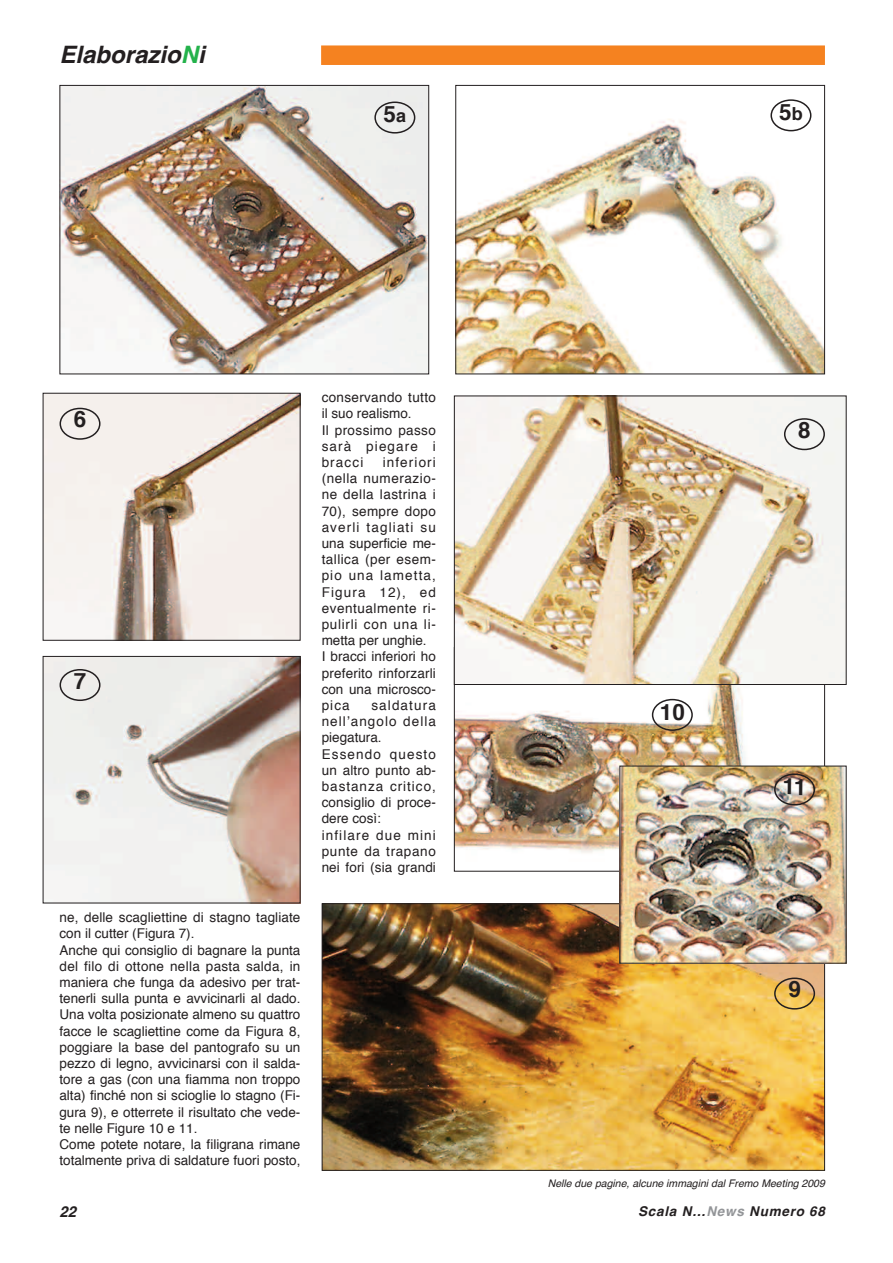
<style>
.page{position:relative;width:893px;height:1263px;background:#fff}
.page>*{position:absolute;margin:0;border:0;box-sizing:border-box;transform-origin:0 0}
.t1{font:italic 700 24px "Helvetica";color:#231f20}
.t2{font:700 22.5px "Helvetica";color:#231f20}
.t3{font:italic 700 15px "Helvetica";color:#231f20}
.t4{font:13.5px/16.2px "Helvetica";color:#231f20}
.t5{font:13.5px/16.2px "Helvetica";letter-spacing:.035em;color:#231f20}
.t6{font:13.5px/16.2px "Helvetica";letter-spacing:.05em;color:#231f20}
.t7{font:13.5px/16.2px "Helvetica";letter-spacing:.03em;color:#231f20}
.t8{font:italic 700 13.5px "Helvetica";letter-spacing:.055em;color:#231f20}
.t9{font:italic 10.5px "Helvetica";color:#231f20}
.s1{color:#23b24b}
.s2{font-size:18px}
.s3{color:#939598}
</style>
<div class="page">
<div style="left:321px;top:45px;width:504px;height:20px;background:#f58220"></div>
<img style="left:62px;top:87px;width:365px;height:285px">
<div style="left:60px;top:85px;width:369px;height:289px;border:1px solid #231f20"></div>
<img style="left:457px;top:112px;width:366px;height:260px">
<div style="left:455px;top:85px;width:370px;height:289px;border:1px solid #231f20"></div>
<img style="left:45px;top:395px;width:253px;height:244px">
<div style="left:43px;top:393px;width:257px;height:248px;border:1px solid #231f20"></div>
<img style="left:45px;top:658px;width:253px;height:243px">
<div style="left:43px;top:656px;width:257px;height:247px;border:1px solid #231f20"></div>
<img style="left:324px;top:905px;width:499px;height:264px">
<img style="left:456px;top:685px;width:293px;height:168px">
<img style="left:621px;top:768px;width:223px;height:193px">
<img style="left:456px;top:398px;width:388px;height:285px">
<div style="left:454px;top:396px;width:392px;height:289px;border:1px solid #231f20"></div>
<svg style="left:60px;top:408px;width:41px;height:32px"></svg>
<svg style="left:60px;top:669px;width:41px;height:32px"></svg>
<svg style="left:784px;top:418px;width:41px;height:32px"></svg>
<svg style="left:774px;top:977px;width:41px;height:32px"></svg>
<svg style="left:652px;top:699px;width:41px;height:32px"></svg>
<svg style="left:374px;top:102px;width:41px;height:32px"></svg>
<svg style="left:770px;top:99px;width:41px;height:32px"></svg>
<svg style="left:774px;top:773px;width:41px;height:33px"></svg>
<h1 class="t1" style="left:60px;top:45px;width:147px">Elaborazio<span class="s1">N</span>i</h1>
<h2 class="t2" style="left:384px;top:105px;width:24px">5<span class="s2">a</span></h2>
<h2 class="t2" style="left:779px;top:103px;width:25px">5<span class="s2">b</span></h2>
<h2 class="t2" style="left:74px;top:410px;width:14px">6</h2>
<h2 class="t2" style="left:74px;top:671px;width:14px">7</h2>
<p class="t4" style="left:59px;top:910px;width:242px">ne, delle scagliettine di stagno tagliate con il cutter (Figura 7).<br>Anche qui consiglio di bagnare la punta del filo di ottone nella pasta salda, in maniera che funga da adesivo per trat&shy;tenerli sulla punta e avvicinarli al dado.<br>Una volta posizionate almeno su quattro facce le scagliettine come da Figura 8, poggiare la base del pantografo su un pezzo di legno, avvicinarsi con il salda&shy;tore a gas (con una fiamma non troppo alta) finché non si scioglie lo stagno (Fi&shy;gura 9), e otterrete il risultato che vede&shy;te nelle Figure 10 e 11.<br>Come potete notare, la filigrana rimane totalmente priva di saldature fuori posto,</p>
<p class="t7" style="left:322px;top:390px;width:116px">conservando tutto il suo realismo.<br>Il prossimo passo sarà piegare i bracci</p>
<p class="t5" style="left:322px;top:455px;width:116px;text-indent:61px">inferiori (nella numerazio&shy;ne della lastrina i<br>70), sempre dopo averli tagliati su una superficie me&shy;tallica (per esem&shy;pio una lametta,<br>Figura 12), ed eventualmente ri&shy;pulirli con una li&shy;metta per unghie.<br>I bracci inferiori ho preferito rinforzarli con una microsco&shy;pica</p>
<p class="t6" style="left:322px;top:698px;width:116px;text-indent:50px">saldatura nell’angolo della piegatura.<br>Essendo questo un altro punto ab&shy;bastanza critico, consiglio di proce&shy;dere così:<br>infilare due mini punte da trapano nei fori (sia grandi</p>
<h2 class="t2" style="left:798px;top:420px;width:14px">8</h2>
<h2 class="t2" style="left:660px;top:703px;width:27px">10</h2>
<h2 class="t2" style="left:788px;top:980px;width:14px">9</h2>
<p class="t9" style="left:548px;top:1179px;width:279px">Nelle due pagine, alcune immagini dal Fremo Meeting 2009</p>
<p class="t3" style="left:60px;top:1205px;width:18px">22</p>
<p class="t8" style="left:638px;top:1206px;width:188px">Scala N…<span class="s3">News</span> Numero 68</p>
</div>
